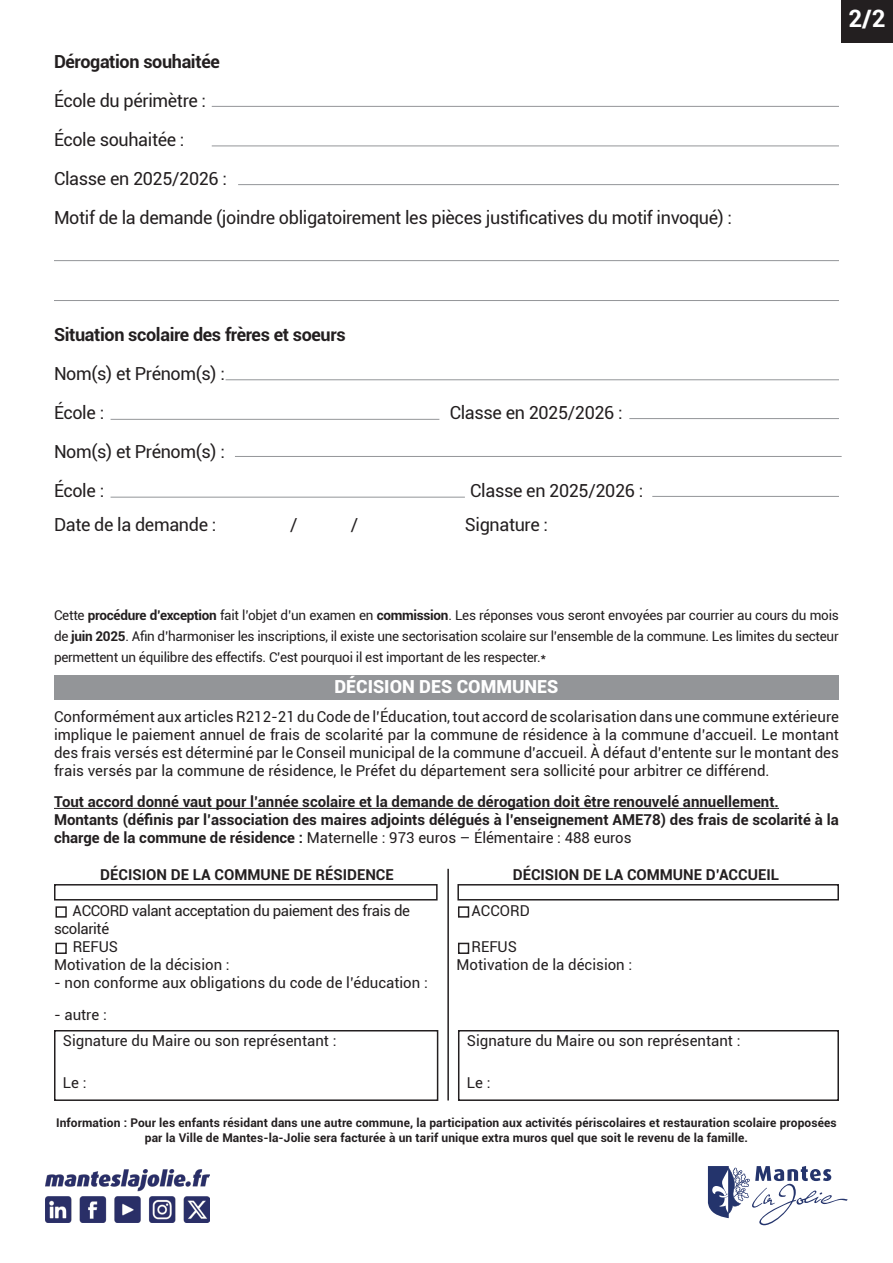
<style>
.page{position:relative;width:893px;height:1263px;background:#fff}
.page>*{position:absolute;margin:0;border:0;box-sizing:border-box;transform-origin:0 0}
.t1{font:700 24px "Roboto";color:#fff}
.t2{font:18px "Roboto";letter-spacing:-.02em;color:#231f20}
.t3{font:700 18px "Roboto";letter-spacing:-.02em;color:#231f20}
.t4{font:900 18px "Roboto";color:#fff}
.t5{font:15px/18px "Roboto";color:#231f20;text-align:justify}
.t6{font:700 15px/18px "Roboto";color:#231f20}
.t7{font:15px/18px "Roboto";letter-spacing:-.025em;color:#231f20}
.t8{font:13.5px/21px "Roboto";letter-spacing:-.02em;color:#231f20;text-align:justify}
.t9{font:700 12px "Roboto";letter-spacing:.01em;color:#231f20}
.s1{font-weight:700}
.s2{font-weight:400}
</style>
<div class="page">
<svg style="left:708px;top:1166px;width:139px;height:59px"></svg>
<img style="left:45px;top:1170px;width:164px;height:52px">
<div style="left:842px;top:0;width:51px;height:43px;background:#231f20"></div>
<hr style="left:212px;top:106px;width:627px;height:1px;background:#939598">
<hr style="left:212px;top:146px;width:627px;height:1px;background:#939598">
<hr style="left:238px;top:184px;width:601px;height:1px;background:#939598">
<hr style="left:54px;top:260px;width:785px;height:1px;background:#939598">
<hr style="left:54px;top:808px;width:725px;height:1px;background:#231f20">
<div style="left:56px;top:906px;width:11px;height:12px;border:2px solid #231f20"></div>
<div style="left:54px;top:675px;width:785px;height:25px;background:#939598"></div>
<div style="left:54px;top:1030px;width:384px;height:71px;border:2px solid #231f20"></div>
<div style="left:458px;top:1030px;width:381px;height:71px;border:2px solid #231f20"></div>
<div style="left:54px;top:884px;width:384px;height:16px;border:2px solid #231f20"></div>
<div style="left:457px;top:884px;width:382px;height:16px;border:2px solid #231f20"></div>
<div style="left:458px;top:906px;width:11px;height:12px;border:2px solid #231f20"></div>
<div style="left:458px;top:943px;width:11px;height:11px;border:2px solid #231f20"></div>
<hr style="left:629px;top:418px;width:210px;height:1px;background:#939598">
<hr style="left:226px;top:379px;width:613px;height:1px;background:#939598">
<hr style="left:111px;top:419px;width:328px;height:1px;background:#939598">
<hr style="left:111px;top:497px;width:354px;height:1px;background:#939598">
<hr style="left:652px;top:496px;width:187px;height:1px;background:#939598">
<hr style="left:235px;top:456px;width:607px;height:1px;background:#939598">
<hr style="left:447px;top:869px;width:2px;height:231px;background:#231f20">
<div style="left:56px;top:943px;width:11px;height:11px;border:2px solid #231f20"></div>
<hr style="left:54px;top:300px;width:785px;height:1px;background:#939598">
<p class="t3" style="left:54px;top:48px;width:167px">Dérogation souhaitée</p>
<p class="t2" style="left:54px;top:87px;width:154px">École du périmètre :</p>
<p class="t2" style="left:54px;top:126px;width:132px">École souhaitée :</p>
<p class="t2" style="left:54px;top:165px;width:175px">Classe en 2025/2026 :</p>
<p class="t2" style="left:54px;top:204px;width:680px">Motif de la demande (joindre obligatoirement les pièces justificatives du motif invoqué) :</p>
<p class="t1" style="left:848px;top:1px;width:39px">2/2</p>
<p class="t3" style="left:54px;top:321px;width:293px">Situation scolaire des frères et soeurs</p>
<p class="t2" style="left:54px;top:360px;width:172px">Nom(s) et Prénom(s) :</p>
<p class="t2" style="left:54px;top:399px;width:52px">École :</p>
<p class="t2" style="left:450px;top:399px;width:175px">Classe en 2025/2026 :</p>
<p class="t2" style="left:54px;top:438px;width:172px">Nom(s) et Prénom(s) :</p>
<p class="t2" style="left:54px;top:477px;width:52px">École :</p>
<p class="t2" style="left:470px;top:477px;width:175px">Classe en 2025/2026 :</p>
<p class="t2" style="left:54px;top:512px;width:164px">Date de la demande :</p>
<p class="t2" style="left:290px;top:512px;width:9px">/</p>
<p class="t2" style="left:351px;top:512px;width:9px">/</p>
<p class="t2" style="left:465px;top:512px;width:85px">Signature :</p>
<p class="t8" style="left:54px;top:604px;width:786px">Cette <span class="s1">procédure d’exception</span> fait l’objet d’un examen en <span class="s1">commission</span>. Les réponses vous seront envoyées par courrier au cours du mois de <span class="s1">juin 2025</span>. Afin d’harmoniser les inscriptions, il existe une sectorisation scolaire sur l’ensemble de la commune. Les limites du secteur permettent un équilibre des effectifs. C’est pourquoi il est important de les respecter.*</p>
<p class="t4" style="left:334px;top:674px;width:225px">DÉCISION DES COMMUNES</p>
<p class="t5" style="left:54px;top:707px;width:786px">Conformément aux articles R212-21 du Code de l’Éducation, tout accord de scolarisation dans une commune extérieure implique le paiement annuel de frais de scolarité par la commune de résidence à la commune d’accueil. Le montant des frais versés est déterminé par le Conseil municipal de la commune d’accueil. À défaut d’entente sur le montant des frais versés par la commune de résidence, le Préfet du département sera sollicité pour arbitrer ce différend.</p>
<p class="t6" style="left:54px;top:792px;width:726px">Tout accord donné vaut pour l’année scolaire et la demande de dérogation doit être renouvelé annuellement.</p>
<p class="t6" style="left:54px;top:810px;width:786px">Montants (définis par l’association des maires adjoints délégués à l’enseignement AME78) des frais de scolarité à la charge de la commune de résidence : <span class="s2">Maternelle : 973 euros – Élémentaire : 488 euros</span></p>
<p class="t6" style="left:100px;top:865px;width:295px">DÉCISION DE LA COMMUNE DE RÉSIDENCE</p>
<p class="t7" style="left:54px;top:901px;width:358px;text-indent:19px">ACCORD valant acceptation du paiement des frais de scolarité</p>
<p class="t5" style="left:73px;top:937px;width:47px">REFUS</p>
<p class="t5" style="left:54px;top:955px;width:177px">Motivation de la décision :</p>
<p class="t5" style="left:54px;top:973px;width:375px">- non conforme aux obligations du code de l’éducation :</p>
<p class="t5" style="left:54px;top:1005px;width:54px">- autre :</p>
<p class="t6" style="left:513px;top:865px;width:268px">DÉCISION DE LA COMMUNE D’ACCUEIL</p>
<p class="t5" style="left:472px;top:901px;width:60px">ACCORD</p>
<p class="t5" style="left:472px;top:937px;width:47px">REFUS</p>
<p class="t5" style="left:457px;top:955px;width:177px">Motivation de la décision :</p>
<p class="t5" style="left:467px;top:1031px;width:275px">Signature du Maire ou son représentant :</p>
<p class="t5" style="left:467px;top:1073px;width:25px">Le :</p>
<p class="t9" style="left:56px;top:1115px;width:782px">Information : Pour les enfants résidant dans une autre commune, la participation aux activités périscolaires et restauration scolaire proposées</p>
<p class="t9" style="left:145px;top:1129px;width:605px">par la Ville de Mantes-la-Jolie sera facturée à un tarif unique extra muros quel que soit le revenu de la famille.</p>
<p class="t5" style="left:63px;top:1031px;width:275px">Signature du Maire ou son représentant :</p>
<p class="t5" style="left:63px;top:1073px;width:25px">Le :</p>
</div>
